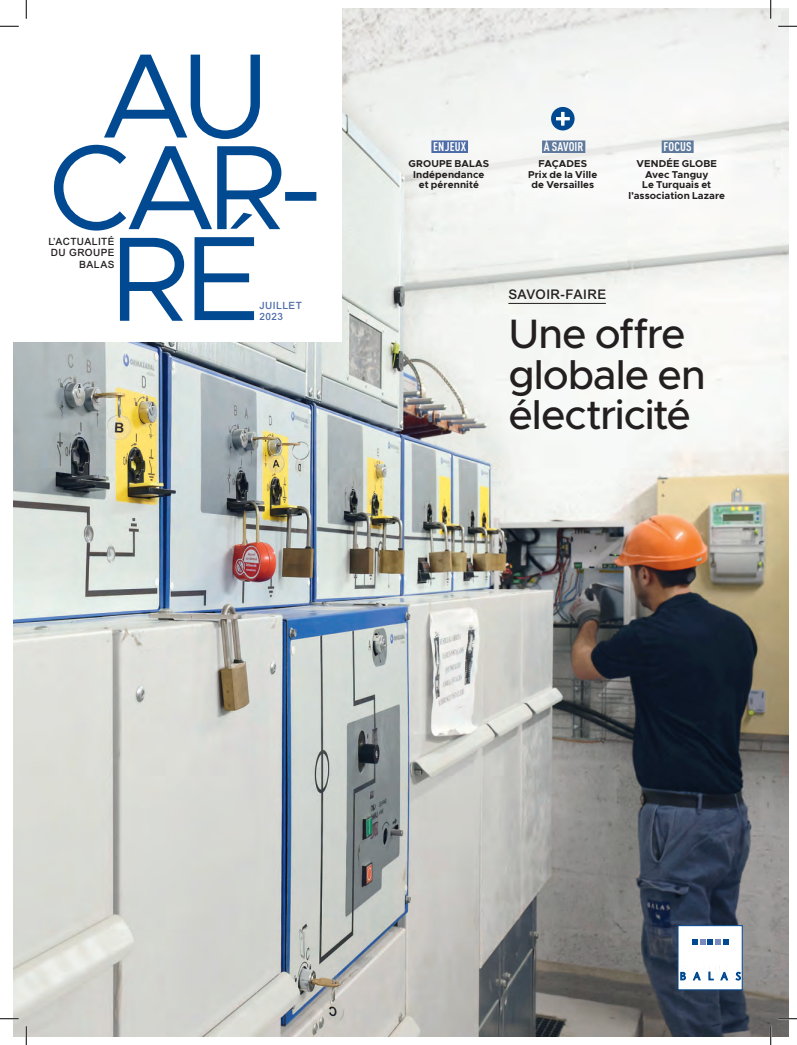
<style>
.page{position:relative;width:797px;height:1045px;background:#fff}
.page>*{position:absolute;margin:0;border:0;box-sizing:border-box;transform-origin:0 0}
.t1{font:500 41.25px/40.8px "Metropolis";letter-spacing:-.025em;color:#231f20}
.t2{font:500 13.25px "Arial MT Std";letter-spacing:.035em;color:#231f20}
.t3{font:700 condensed 12.5px "DINOT";letter-spacing:.01em;color:#fff}
.t4{font:700 10px/10.6px "Metropolis";letter-spacing:.01em;color:#231f20;text-align:center}
.t5{font:500 10px/11.2px "Arial MT Std";letter-spacing:.04em;color:#231f20;text-align:right}
.t6{font:500 10px/11.2px "Arial MT Std";letter-spacing:.045em;color:#4d6ca8}
</style>
<div class="page">
<img style="left:14px;top:9px;width:774px;height:1027px">
<div style="left:9px;top:9px;width:333px;height:333px;background:#fff"></div>
<svg style="left:677px;top:924px;width:66px;height:66px"></svg>
<svg style="left:194px;top:237px;width:60px;height:83px"></svg>
<svg style="left:104px;top:55px;width:156px;height:84px"></svg>
<svg style="left:54px;top:145px;width:262px;height:86px"></svg>
<svg style="left:120px;top:238px;width:64px;height:83px"></svg>
<svg style="left:390px;top:124px;width:351px;height:92px;fill:#f7f7f6"></svg>
<svg style="left:551px;top:107px;width:23px;height:23px"></svg>
<div style="left:431px;top:140px;width:37px;height:13px;background:#4d6ca8"></div>
<div style="left:542px;top:140px;width:43px;height:13px;background:#5e799c"></div>
<div style="left:661px;top:140px;width:32px;height:13px;background:#5e799c"></div>
<hr style="left:508px;top:303px;width:98px;height:1px;background:#231f20">
<svg style="left:0;top:25px;width:19px;height:2px"></svg>
<svg style="left:778px;top:25px;width:19px;height:2px"></svg>
<svg style="left:0;top:1018px;width:19px;height:1px"></svg>
<svg style="left:778px;top:1018px;width:19px;height:1px"></svg>
<svg style="left:25px;top:0;width:2px;height:19px"></svg>
<svg style="left:25px;top:1026px;width:2px;height:19px"></svg>
<svg style="left:770px;top:0;width:1px;height:19px"></svg>
<svg style="left:770px;top:1026px;width:1px;height:19px"></svg>
<p class="t5" style="left:48px;top:236px;width:68px">L’ACTUALITÉ<br>DU GROUPE<br>BALAS</p>
<p class="t6" style="left:259px;top:300px;width:44px">JUILLET<br>2023</p>
<p class="t3" style="left:433px;top:139px;width:34px">ENJEUX</p>
<p class="t4" style="left:408px;top:158px;width:82px">GROUPE BALAS<br>Indépendance et pérennité</p>
<p class="t3" style="left:544px;top:139px;width:41px">À SAVOIR</p>
<p class="t4" style="left:528px;top:158px;width:71px">FAÇADES<br>Prix de la Ville de Versailles</p>
<p class="t3" style="left:663px;top:139px;width:30px">FOCUS</p>
<p class="t4" style="left:628px;top:158px;width:98px">VENDÉE GLOBE<br>Avec Tanguy<br>Le Turquais et l’association Lazare</p>
<h2 class="t2" style="left:508px;top:287px;width:99px">SAVOIR-FAIRE</h2>
<h1 class="t1" style="left:508px;top:313px;width:199px">Une offre globale en électricité</h1>
</div>
